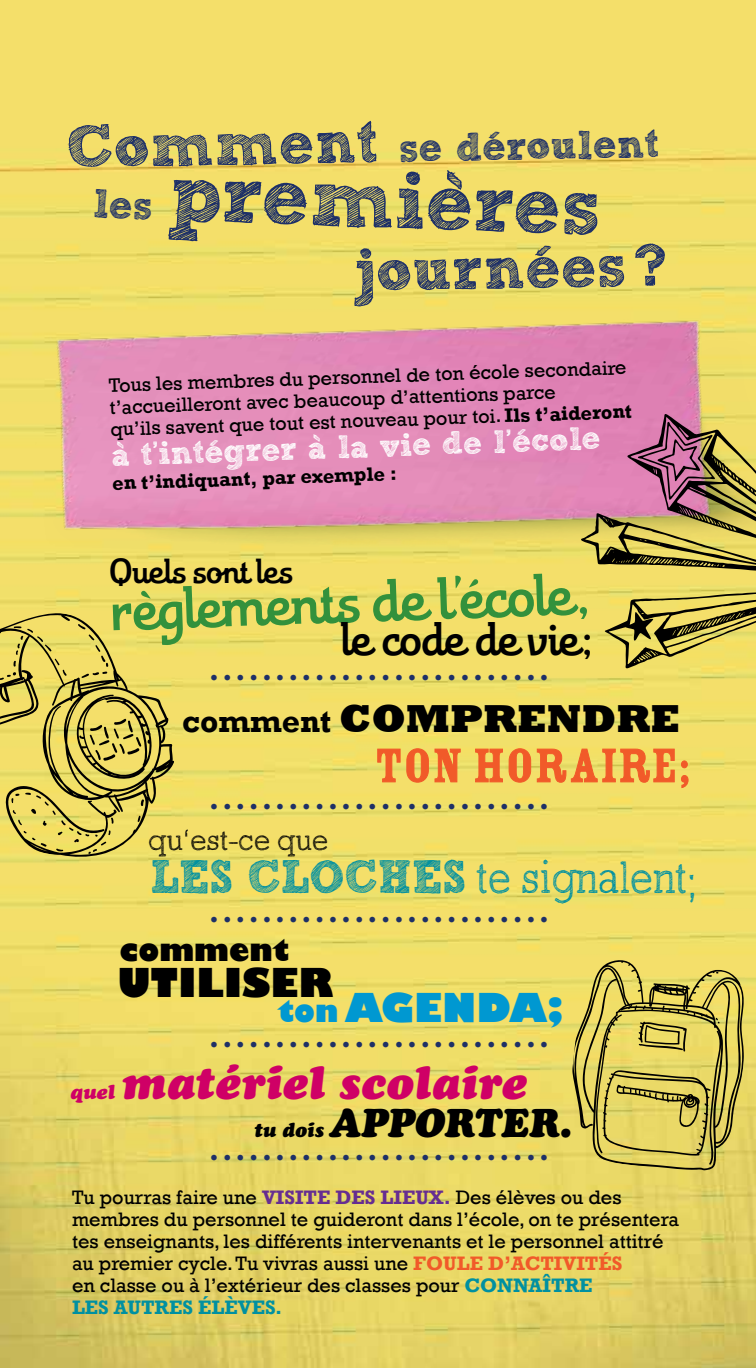
<style>
.page{position:relative;width:756px;height:1368px;background:#fff}
.page>*{position:absolute;margin:0;border:0;box-sizing:border-box;transform-origin:0 0}
.t1{font:700 80.4px "Sketch Block";color:#1e3067}
.t2{font:700 60px "Sketch Block";color:#1e3067}
.t3{font:58px "Theorem";color:#33913c}
.t4{font:52px "Rosewood Std Fill";color:#f15a29}
.t5{font:300 46.8px "Sketch Block";color:#0090a1;scale:.9 1}
.t6{font:italic 46px "Cooper Black Std";color:#cf0066}
.t7{font:46px "Theorem";color:#000}
.t8{font:700 40px "Sketch Block";color:#1e3067}
.t9{font:800 40px "Rockwell";color:#000}
.t10{font:italic 40px "Cooper Black Std";color:#000}
.t11{font:800 38.8px "Gill Sans";color:#0098d1}
.t12{font:800 38.8px "Gill Sans";color:#000}
.t13{font:34px "Theorem";color:#000}
.t14{font:700 32px "Sketch Block";color:#fff}
.t15{font:300 30px "Sketch Block";color:#000}
.t16{font:800 29.2px "Gill Sans";color:#000}
.t17{font:900 24px "Cooper";color:#1e3067}
.t18{font:20px/22px "Rockwell";color:#000}
.t19{font:700 20px "Rockwell";color:#000}
.t20{font:italic 20px "Cooper Black Std";color:#cf0066}
.s1{font-size:60px}
.s2{font-size:40px}
.s3{font-weight:700}
.s4{font-weight:700;font-size:32px}
.s5{font-size:29.2px}
.s6{font-size:20px}
.s7{font-weight:700;color:#662d91}
.s8{font-weight:700;color:#f15a29}
.s9{font-weight:700;color:#0090a1}
</style>
<div class="page">
<img style="left:0;top:0;width:756px;height:1368px">
<img style="left:15px;top:284px;width:741px;height:7px">
<img style="left:0;top:291px;width:756px;height:281px">
<svg style="left:377px;top:748px;width:84px;height:35px;background:#f0c75c"></svg>
<svg style="left:475px;top:748px;width:214px;height:41px;background:#f0cc5f"></svg>
<svg style="left:603px;top:589px;width:153px;height:79px;background:#bcae51"></svg>
<svg style="left:581px;top:414px;width:175px;height:161px;background:#b68b71"></svg>
<svg style="left:571px;top:958px;width:173px;height:212px;background:#c5b756"></svg>
<svg style="left:0;top:611px;width:174px;height:247px;background:#cbbc58"></svg>
<svg style="left:78px;top:624px;width:30px;height:54px;background:#d7c75d"></svg>
<svg style="left:11px;top:793px;width:103px;height:61px;background:#cabb57"></svg>
<svg style="left:141px;top:799px;width:3px;height:8px"></svg>
<svg style="left:138px;top:815px;width:2px;height:7px"></svg>
<svg style="left:0;top:626px;width:67px;height:54px;background:#d1c15a"></svg>
<h3 class="t8" style="left:66px;top:129px;width:595px;rotate:-1deg"><span class="s1">Comment</span> se déroulent</h3>
<h1 class="t1" style="left:95px;top:140px;width:509px;rotate:2deg"><span class="s2">les</span> premières</h1>
<h2 class="t2" style="left:352px;top:234px;width:316px;rotate:-1deg">journées?</h2>
<p class="t18" style="left:109px;top:375px;width:523px;rotate:-2deg">Tous les membres du personnel de ton école secondaire t’accueilleront avec beaucoup d’attentions parce<br>qu’ils savent que tout est nouveau pour toi. <span class="s3">Ils t’aideront</span></p>
<h3 class="t14" style="left:111px;top:435px;width:491px;rotate:-2deg">à t’intégrer à la vie de l’école</h3>
<p class="t19" style="left:112px;top:471px;width:286px;rotate:-2deg">en t’indiquant, par exemple :</p>
<h3 class="t13" style="left:110px;top:551px;width:185px">Quels sont les</h3>
<h3 class="t3" style="left:111px;top:575px;width:479px;rotate:-2deg">règlements de l’école,</h3>
<h3 class="t7" style="left:343px;top:611px;width:251px">le code de vie;</h3>
<p class="t17" style="left:211px;top:658px;width:339px">. . . . . . . . . . . . . . . . . . . . . . . . . .</p>
<h3 class="t9" style="left:182px;top:695px;width:500px"><span class="s4">comment</span> COMPRENDRE</h3>
<h3 class="t4" style="left:374px;top:737px;width:318px">TON HORAIRE;</h3>
<p class="t17" style="left:211px;top:787px;width:339px">. . . . . . . . . . . . . . . . . . . . . . . . . .</p>
<h3 class="t15" style="left:149px;top:822px;width:181px">qu’est-ce que</h3>
<h3 class="t5" style="left:150px;top:850px;width:609px"><span class="s3">LES CLOCHES</span> te signalent;</h3>
<p class="t17" style="left:211px;top:900px;width:339px">. . . . . . . . . . . . . . . . . . . . . . . . . .</p>
<h3 class="t16" style="left:119px;top:932px;width:171px">comment</h3>
<h3 class="t11" style="left:278px;top:983px;width:287px"><span class="s5">ton</span> AGENDA;</h3>
<h3 class="t12" style="left:117px;top:959px;width:217px">UTILISER</h3>
<p class="t17" style="left:211px;top:1025px;width:339px">. . . . . . . . . . . . . . . . . . . . . . . . . .</p>
<h3 class="t6" style="left:121px;top:1054px;width:407px">matériel scolaire</h3>
<h3 class="t10" style="left:254px;top:1098px;width:319px"><span class="s6">tu dois</span> APPORTER.</h3>
<p class="t20" style="left:70px;top:1079px;width:47px">quel</p>
<p class="t17" style="left:211px;top:1138px;width:339px">. . . . . . . . . . . . . . . . . . . . . . . . . .</p>
<p class="t18" style="left:72px;top:1186px;width:609px">Tu pourras faire une <span class="s7">VISITE DES LIEUX.</span> Des élèves ou des membres du personnel te guideront dans l’école, on te présentera tes enseignants, les différents intervenants et le personnel attitré au premier cycle. Tu vivras aussi une <span class="s8">FOULE D’ACTIVITÉS<br></span>en classe ou à l’extérieur des classes pour <span class="s9">CONNAÎTRE<br>LES AUTRES ÉLÈVES.</span></p>
</div>
